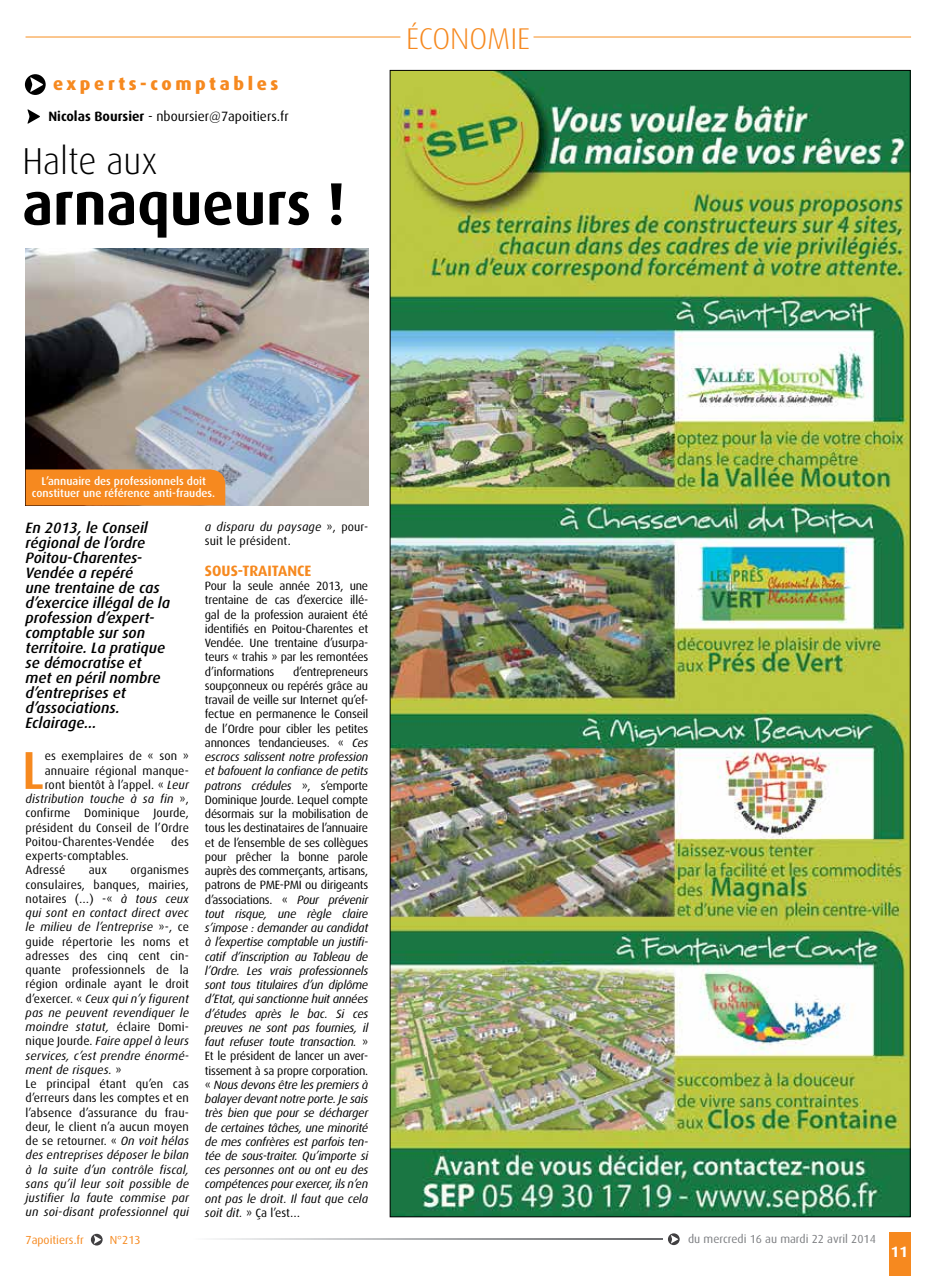
<style>
.page{position:relative;width:936px;height:1276px;background:#fff}
.page>*{position:absolute;margin:0;border:0;box-sizing:border-box;transform-origin:0 0}
.t1{font:700 60px "Dax";color:#000;scale:.95 1}
.t2{font:500 53.4px "Dax";color:#f6891f}
.t3{font:300 37.5px "Dax";color:#000;scale:.95 1}
.t4{font:300 30px "Dax";letter-spacing:-.005em;color:#f6891f}
.t5{font:800 18px "Dax";letter-spacing:.2em;color:#f6891f}
.t6{font:italic 500 15px/15px "Dax";color:#000}
.t7{font:700 15px "Dax";color:#f6891f}
.t8{font:700 15px "Dax";color:#fff}
.t9{font:13.5px "Dax";color:#000}
.t10{font:italic 12px/14.2px "Dax";letter-spacing:.01em;color:#000}
.t11{font:12px/14.2px "Dax";letter-spacing:.01em;color:#000}
.t12{font:11.7px "Dax";color:#7c7e81}
.t13{font:11.7px "Dax";color:#f6891f}
.t14{font:500 11.25px/12px "Dax";color:#fff;text-align:center}
.s1{font-weight:700}
.s2{font-style:italic}
.s3{font-style:normal}
</style>
<div class="page">
<div style="left:889px;top:1232px;width:22px;height:44px;background:#f6891f"></div>
<svg style="left:91px;top:1233px;width:12px;height:12px"></svg>
<svg style="left:668px;top:1233px;width:11px;height:12px"></svg>
<svg style="left:213px;top:1238px;width:449px;height:1px"></svg>
<hr style="left:26px;top:37px;width:374px;height:1px;background:#f78d1e">
<hr style="left:533px;top:37px;width:378px;height:1px;background:#f78d1e">
<img style="left:26px;top:249px;width:342px;height:256px">
<div style="left:26px;top:469px;width:199px;height:36px;background:#f6891f"></div>
<svg style="left:25px;top:74px;width:21px;height:21px"></svg>
<img style="left:392px;top:72px;width:516px;height:1143px">
<svg style="left:27px;top:109px;width:13px;height:15px"></svg>
<h3 class="t5" style="left:53px;top:73px;width:227px">experts-comptables</h3>
<p class="t9" style="left:48px;top:109px;width:242px"><span class="s1">Nicolas Boursier</span> - nboursier@7apoitiers.fr</p>
<h3 class="t3" style="left:22px;top:140px;width:143px">HALTE AUX</h3>
<h1 class="t1" style="left:22px;top:170px;width:341px">arnaqueurs !</h1>
<h3 class="t4" style="left:406px;top:22px;width:125px">ÉCONOMIE</h3>
<p class="t14" style="left:32px;top:475px;width:185px">L’annuaire des professionnels doit constituer une référence anti-fraudes.</p>
<p class="t6" style="left:26px;top:520px;width:146px">En 2013, le Conseil régional de l’ordre<br>Poitou-Charentes-<br>Vendée a repéré<br>une trentaine de cas d’exercice illégal de la profession d’expert&shy;comptable sur son territoire. La pratique se démocratise et met en péril nombre d’entreprises et d’associations.<br>Eclairage…</p>
<h2 class="t2" style="left:22px;top:740px;width:24px">L</h2>
<p class="t11" style="left:45px;top:749px;width:146px">es exemplaires de « son »</p>
<p class="t11" style="left:45px;top:763px;width:146px">annuaire régional manque-</p>
<p class="t11" style="left:45px;top:777px;width:146px">ront bientôt à l’appel. « <span class="s2">Leur</span></p>
<p class="t10" style="left:26px;top:792px;width:165px">distribution touche à sa fin <span class="s3">»,</span></p>
<p class="t11" style="left:26px;top:806px;width:165px">confirme Dominique Jourde,</p>
<p class="t11" style="left:26px;top:820px;width:165px">président du Conseil de l’Ordre</p>
<p class="t11" style="left:26px;top:834px;width:130px">Poitou-Charentes-Vendée</p>
<p class="t11" style="left:171px;top:834px;width:19px">des</p>
<p class="t11" style="left:26px;top:849px;width:105px">experts-comptables.<br>Adressé</p>
<p class="t10" style="left:26px;top:863px;width:165px;text-indent:105px"><span class="s3">organismes consulaires, banques, mairies, notaires (…) -«</span> à tous ceux qui sont en contact direct avec le milieu de l’entreprise <span class="s3">»-, ce guide répertorie les noms et adresses des cinq cent cin&shy;quante professionnels de la région ordinale ayant le droit d’exercer. «</span> Ceux qui n’y figurent pas ne peuvent revendiquer le moindre statut, <span class="s3">éclaire Domi&shy;nique Jourde.</span> Faire appel à leurs services, c’est prendre énormé&shy;ment de risques. <span class="s3">»<br>Le principal étant qu’en cas d’erreurs dans les comptes et en l’absence d’assurance du frau&shy;deur, le client n’a aucun moyen de se retourner. «</span> On voit hélas des entreprises déposer le bilan à la suite d’un contrôle fiscal, sans qu’il leur soit possible de justifier la faute commise par un soi-disant professionnel qui</p>
<p class="t11" style="left:89px;top:863px;width:20px">aux</p>
<p class="t11" style="left:205px;top:519px;width:165px"><span class="s2">a disparu du paysage</span> », pour&shy;suit le président.</p>
<p class="t7" style="left:205px;top:562px;width:47px">Sous-traitance</p>
<p class="t11" style="left:205px;top:579px;width:165px;text-align:justify">Pour la seule année 2013, une trentaine de cas d’exercice illé&shy;gal de la profession auraient été identifiés en Poitou-Charentes et Vendée. Une trentaine d’usurpa&shy;teurs « trahis » par les remontées d’informations</p>
<p class="t10" style="left:205px;top:664px;width:165px;text-align:justify;text-indent:88px"><span class="s3">d’entrepreneurs soupçonneux ou repérés grâce au travail de veille sur Internet qu’ef&shy;fectue en permanence le Conseil de l’Ordre pour cibler les petites annonces tendancieuses. «</span> Ces escrocs salissent notre profession et bafouent la confiance de petits patrons crédules <span class="s3">», s’emporte Dominique Jourde. Lequel compte désormais sur la mobilisation de tous les destinataires de l’annuaire et de l’ensemble de ses collègues pour prêcher la bonne parole auprès des commerçants, artisans, patrons de PME-PMI ou dirigeants d’associations. «</span> Pour prévenir tout risque, une règle claire s’impose : demander au candidat à l’expertise comptable un justifi&shy;catif d’inscription au Tableau de l’Ordre. Les vrais professionnels sont tous titulaires d’un diplôme d’Etat, qui sanctionne huit années d’études après le bac. Si ces preuves ne sont pas fournies, il faut refuser toute transaction. <span class="s3">» Et le président de lancer un aver&shy;tissement à sa propre corporation. «</span> Nous devons être les premiers à balayer devant notre porte. Je sais très bien que pour se décharger de certaines tâches, une minorité de mes confrères est parfois ten&shy;tée de sous-traiter. Qu’importe si ces personnes ont ou ont eu des compétences pour exercer, ils n’en ont pas le droit. Il faut que cela soit dit. <span class="s3">» Ça l’est…</span></p>
<p class="t13" style="left:26px;top:1233px;width:60px">7apoitiers.fr</p>
<p class="t13" style="left:110px;top:1233px;width:32px">N°213</p>
<p class="t12" style="left:688px;top:1232px;width:189px">du mercredi 16 au mardi 22 avril 2014</p>
<p class="t8" style="left:890px;top:1243px;width:18px">11</p>
</div>
